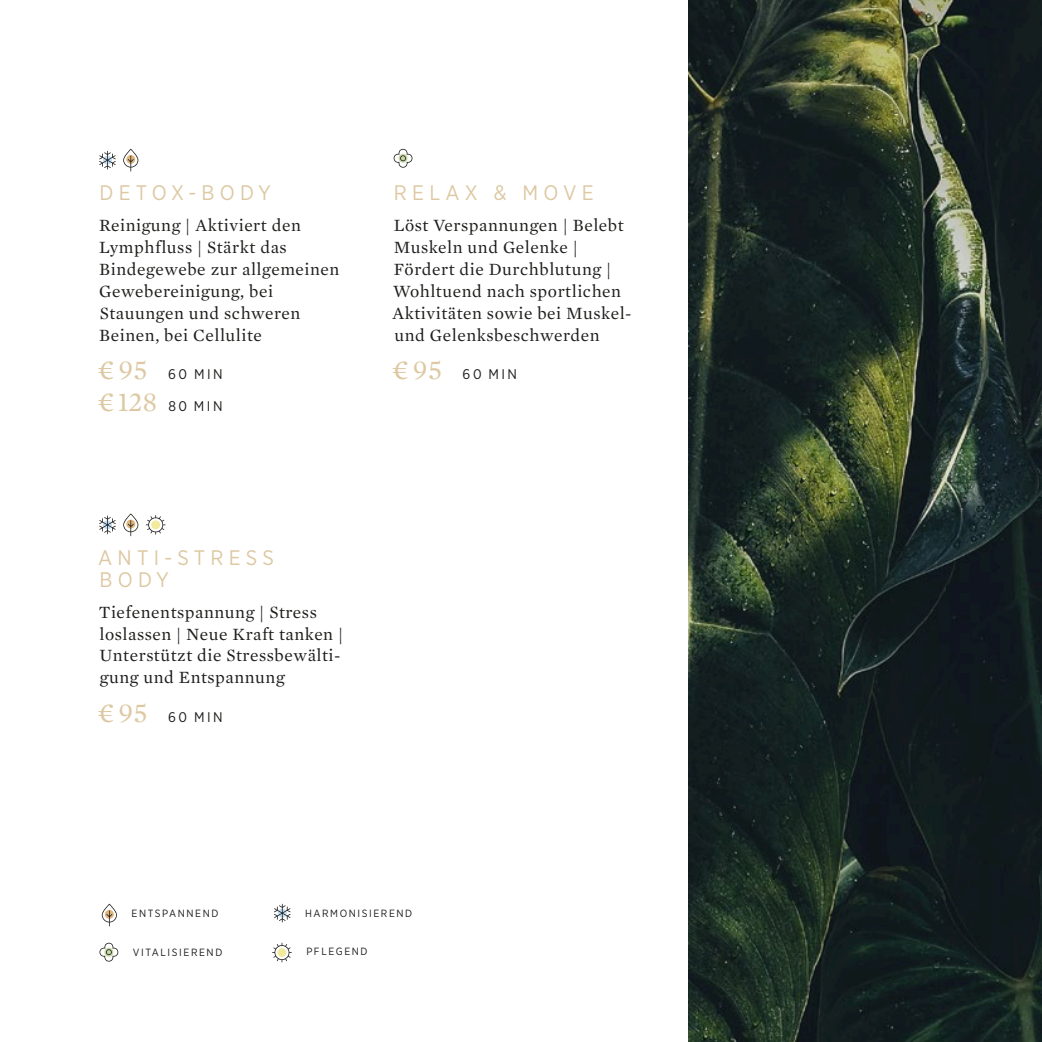
<style>
.page{position:relative;width:1042px;height:1042px;background:#fff}
.page>*{position:absolute;margin:0;border:0;box-sizing:border-box;transform-origin:0 0}
.t1{font:21px/21.9px "Gotham Narrow";letter-spacing:.25em;color:#ddc8a2}
.t2{font:17.5px/21.9px "Mercury Text G1";letter-spacing:.03em;color:#1d1d1b}
.t3{font:14px "Gotham Narrow";letter-spacing:.18em;color:#1d1d1b}
.t4{font:10.5px "Gotham Narrow";letter-spacing:.15em;color:#1d1d1b}
.s1{font-family:"Mercury Text G1";font-size:28px;color:#ddc8a2}
</style>
<div class="page">
<svg style="left:394px;top:149px;width:19px;height:19px"></svg>
<svg style="left:99px;top:515px;width:17px;height:19px"></svg>
<svg style="left:123px;top:513px;width:15px;height:23px"></svg>
<svg style="left:146px;top:515px;width:19px;height:20px"></svg>
<svg style="left:99px;top:151px;width:17px;height:18px"></svg>
<svg style="left:123px;top:149px;width:15px;height:22px"></svg>
<svg style="left:99px;top:943px;width:20px;height:18px"></svg>
<svg style="left:272px;top:943px;width:20px;height:19px"></svg>
<svg style="left:102px;top:904px;width:15px;height:22px"></svg>
<svg style="left:274px;top:904px;width:17px;height:18px"></svg>
<img style="left:688px;top:0;width:354px;height:1042px">
<p class="t1" style="left:100px;top:182px;width:173px">DETOX-BODY</p>
<p class="t2" style="left:99px;top:214px;width:242px">Reinigung | Aktiviert den<br>Lymphfluss | Stärkt das<br>Bindegewebe zur allgemeinen<br>Gewebereinigung, bei<br>Stauungen und schweren<br>Beinen, bei Cellulite</p>
<p class="t3" style="left:98px;top:365px;width:126px"><span class="s1">¤95</span> 60 MIN</p>
<p class="t3" style="left:98px;top:397px;width:126px"><span class="s1">¤128</span> 80 MIN</p>
<p class="t1" style="left:394px;top:182px;width:201px">RELAX &amp; MOVE</p>
<p class="t2" style="left:392px;top:214px;width:241px">Löst Verspannungen | Belebt<br>Muskeln und Gelenke |<br>Fördert die Durchblutung |<br>Wohltuend nach sportlichen<br>Aktivitäten sowie bei Muskel&shy;und Gelenksbeschwerden</p>
<p class="t3" style="left:392px;top:365px;width:126px"><span class="s1">¤95</span> 60 MIN</p>
<p class="t1" style="left:98px;top:546px;width:177px">ANTI-STRESS<br>BODY</p>
<p class="t2" style="left:99px;top:601px;width:246px">Tiefenentspannung | Stress loslassen | Neue Kraft tanken |<br>Unterstützt die Stressbewälti&shy;gung und Entspannung</p>
<p class="t3" style="left:98px;top:708px;width:126px"><span class="s1">¤95</span> 60 MIN</p>
<p class="t4" style="left:131px;top:906px;width:88px">ENTSPANNEND</p>
<p class="t4" style="left:305px;top:906px;width:109px">HARMONISIEREND</p>
<p class="t4" style="left:133px;top:945px;width:91px">VITALISIEREND</p>
<p class="t4" style="left:306px;top:945px;width:63px">PFLEGEND</p>
</div>
